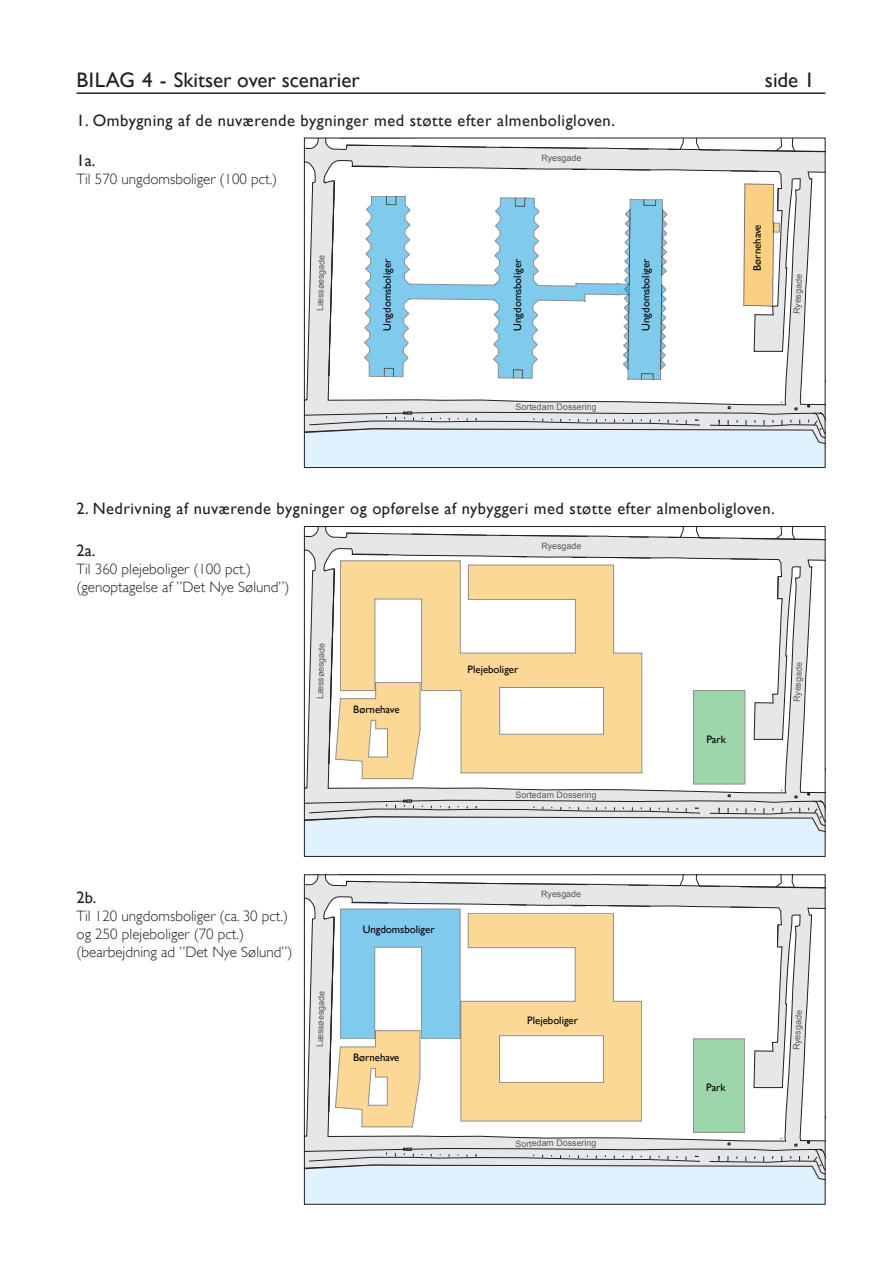
<style>
.page{position:relative;width:893px;height:1263px;background:#fff}
.page>*{position:absolute;margin:0;border:0;box-sizing:border-box;transform-origin:0 0}
.t1{font:21px "Gill Sans";color:#231f20}
.t2{font:16.5px "Gill Sans";letter-spacing:.03em;color:#231f20}
.t3{font:300 15px/18px "Gill Sans";color:#231f20}
.t4{font:10.8px "Gill Sans";color:#000}
.t5{font:8.85px "Arial";letter-spacing:-.005em;color:#57585a}
</style>
<div class="page">
<svg style="left:306px;top:138px;width:520px;height:329px"></svg>
<svg style="left:306px;top:526px;width:520px;height:330px"></svg>
<svg style="left:306px;top:876px;width:517px;height:326px"></svg>
<hr style="left:77px;top:92px;width:748px;height:2px;background:#231f20">
<h1 class="t1" style="left:77px;top:71px;width:285px">BILAG 4 - Skitser over scenarier</h1>
<h1 class="t1" style="left:765px;top:71px;width:51px">side 1</h1>
<p class="t2" style="left:77px;top:114px;width:540px">1. Ombygning af de nuværende bygninger med støtte efter almenboligloven.</p>
<p class="t2" style="left:77px;top:154px;width:20px">1a.</p>
<p class="t3" style="left:77px;top:172px;width:202px">Til 570 ungdomsboliger (100 pct.)</p>
<p class="t5" style="left:316px;top:311px;width:58px;rotate:-88deg">Læssøesgade</p>
<p class="t5" style="left:541px;top:154px;width:41px;rotate:1deg">Ryesgade</p>
<p class="t4" style="left:383px;top:331px;width:73px;rotate:-90deg">Ungdomsboliger</p>
<p class="t4" style="left:513px;top:331px;width:73px;rotate:-90deg">Ungdomsboliger</p>
<p class="t4" style="left:641px;top:331px;width:73px;rotate:-90deg">Ungdomsboliger</p>
<p class="t5" style="left:516px;top:404px;width:82px">Sortedam Dossering</p>
<p class="t4" style="left:753px;top:271px;width:48px;rotate:-90deg">Børnehave</p>
<p class="t5" style="left:793px;top:314px;width:41px;rotate:-86deg">Ryesgade</p>
<p class="t2" style="left:77px;top:502px;width:700px">2. Nedrivning af nuværende bygninger og opførelse af nybyggeri med støtte efter almenboligloven.</p>
<p class="t2" style="left:77px;top:543px;width:20px">2a.</p>
<p class="t3" style="left:77px;top:561px;width:214px">Til 360 plejeboliger (100 pct.) (genoptagelse af ”Det Nye Sølund”)</p>
<p class="t5" style="left:316px;top:699px;width:58px;rotate:-88deg">Læssøesgade</p>
<p class="t4" style="left:353px;top:704px;width:48px">Børnehave</p>
<p class="t5" style="left:541px;top:542px;width:41px;rotate:1deg">Ryesgade</p>
<p class="t4" style="left:468px;top:665px;width:52px">Plejeboliger</p>
<p class="t5" style="left:516px;top:792px;width:82px">Sortedam Dossering</p>
<p class="t4" style="left:706px;top:735px;width:21px">Park</p>
<p class="t5" style="left:793px;top:702px;width:41px;rotate:-86deg">Ryesgade</p>
<p class="t2" style="left:77px;top:891px;width:21px">2b.</p>
<p class="t3" style="left:77px;top:908px;width:217px">Til 120 ungdomsboliger (ca. 30 pct.) og 250 plejeboliger (70 pct.) (bearbejdning ad ”Det Nye Sølund”)</p>
<p class="t5" style="left:316px;top:1047px;width:58px;rotate:-88deg">Læssøesgade</p>
<p class="t4" style="left:363px;top:925px;width:73px">Ungdomsboliger</p>
<p class="t4" style="left:353px;top:1053px;width:48px">Børnehave</p>
<p class="t5" style="left:541px;top:890px;width:41px;rotate:1deg">Ryesgade</p>
<p class="t4" style="left:527px;top:1016px;width:52px">Plejeboliger</p>
<p class="t5" style="left:515px;top:1140px;width:82px">Sortedam Dossering</p>
<p class="t4" style="left:706px;top:1083px;width:21px">Park</p>
<p class="t5" style="left:793px;top:1050px;width:41px;rotate:-86deg">Ryesgade</p>
</div>
